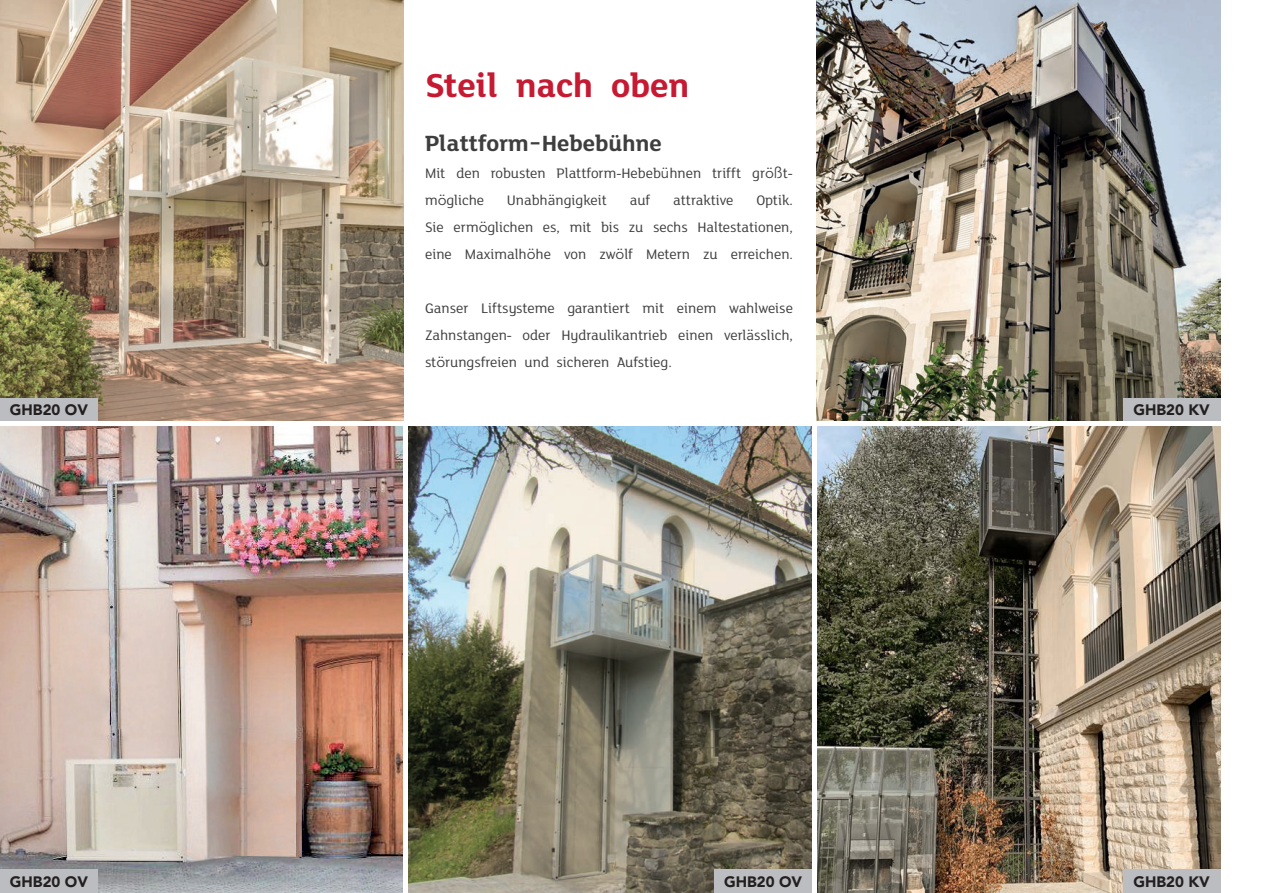
<style>
.page{position:relative;width:1263px;height:893px;background:#fff}
.page>*{position:absolute;margin:0;border:0;box-sizing:border-box;transform-origin:0 0}
.t1{font:700 36px "FS Lola";color:#c61a32}
.t2{font:700 24px "FS Lola";color:#3e3e3f}
.t3{font:15px/27px "FS Lola";color:#3e3e3f;text-align:justify}
.t4{font:900 15px "Avenir LT Std";color:#231f20}
.s1{font-family:"Avenir LT Std"}
</style>
<div class="page">
<img style="left:817px;top:426px;width:403px;height:467px">
<img style="left:0;top:0;width:404px;height:421px">
<img style="left:0;top:426px;width:812px;height:467px">
<img style="left:816px;top:0;width:404px;height:421px">
<div style="left:0;top:870px;width:98px;height:23px;background:#bcbdc0"></div>
<div style="left:714px;top:870px;width:98px;height:23px;background:#bcbdc0"></div>
<div style="left:1123px;top:870px;width:97px;height:23px;background:#bcbdc0"></div>
<div style="left:1123px;top:398px;width:97px;height:23px;background:#bcbdc0"></div>
<div style="left:0;top:398px;width:98px;height:23px;background:#bcbdc0"></div>
<hr style="left:404px;top:425px;width:4px;height:468px;background:#fff">
<p class="t1" style="left:425px;top:64px;width:266px">Steil nach oben</p>
<p class="t2" style="left:425px;top:129px;width:238px">Plattform-Hebebühne</p>
<p class="t3" style="left:425px;top:160px;width:369px">Mit den robusten Plattform<span class="s1">-</span>Hebeb<span class="s1">ü</span>hnen trifft gr<span class="s1">öß</span>t&shy;m<span class="s1">ö</span>gliche</p>
<p class="t3" style="left:507px;top:187px;width:102px">Unabh<span class="s1">ä</span>ngigkeit</p>
<p class="t3" style="left:630px;top:187px;width:22px">auf</p>
<p class="t3" style="left:673px;top:187px;width:62px">attraktive</p>
<p class="t3" style="left:425px;top:187px;width:369px;text-indent:331px">Optik.<br>Sie erm<span class="s1">ö</span>glichen es, mit bis zu sechs Haltestationen, eine Maximalh<span class="s1">ö</span>he von zw<span class="s1">ö</span>lf Metern zu erreichen.</p>
<p class="t3" style="left:425px;top:295px;width:369px">Ganser Liftsysteme garantiert mit einem wahlweise Zahnstangen<span class="s1">-</span> oder Hydraulikantrieb einen verl<span class="s1">ä</span>sslich, st<span class="s1">ö</span>rungsfreien und sicheren Aufstieg.</p>
<p class="t4" style="left:10px;top:401px;width:80px">GHB20 OV</p>
<p class="t4" style="left:1133px;top:401px;width:78px">GHB20 KV</p>
<p class="t4" style="left:10px;top:873px;width:80px">GHB20 OV</p>
<p class="t4" style="left:724px;top:873px;width:80px">GHB20 OV</p>
<p class="t4" style="left:1133px;top:873px;width:78px">GHB20 KV</p>
</div>
